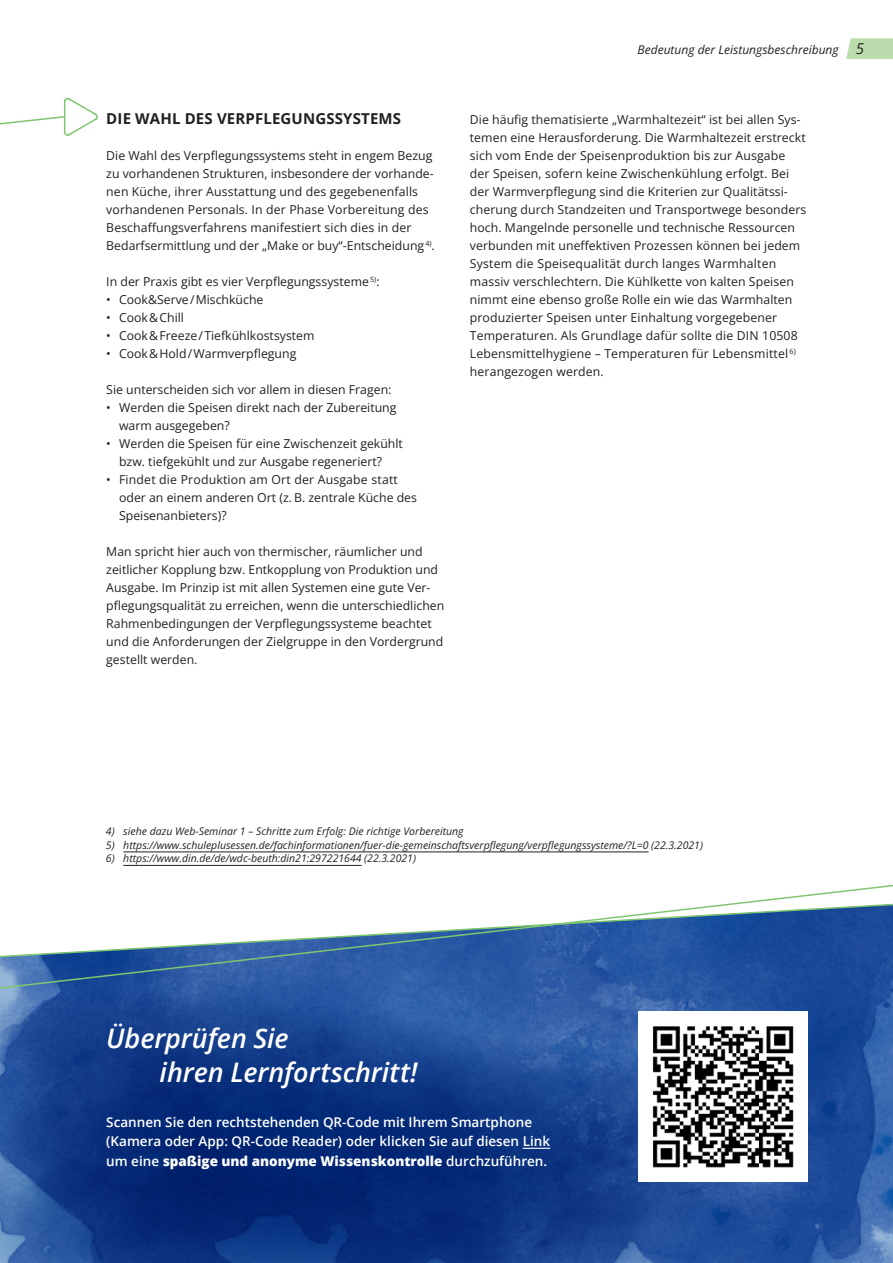
<style>
.page{position:relative;width:893px;height:1263px;background:#fff}
.page>*{position:absolute;margin:0;border:0;box-sizing:border-box;transform-origin:0 0}
.t1{font:italic 600 27px "Open Sans";letter-spacing:-.005em;color:#fff}
.H2_Versal{font:700 15px "Open Sans";letter-spacing:.01em;color:#231f20}
.t2{font:600 13.5px/19.5px "Open Sans";color:#fff}
.p_Text{font:12.3px/18px "Open Sans";letter-spacing:.005em;color:#231f20}
.t3{font:italic 12px "Open Sans";color:#231f20}
.p_Fußnote{font:italic 10.5px "Open Sans";color:#231f20}
.s1{font-size:15px}
.s2{font-weight:800}
</style>
<div class="page">
<svg style="left:0;top:884px;width:893px;height:98px"></svg>
<svg style="left:0;top:982px;width:893px;height:281px;background:#18418d"></svg>
<svg style="left:846px;top:38px;width:47px;height:21px"></svg>
<img style="left:638px;top:1012px;width:170px;height:169px">
<svg style="left:523px;top:1148px;width:27px;height:1px"></svg>
<hr style="left:123px;top:852px;width:525px;height:1px;background:#231f20">
<hr style="left:123px;top:865px;width:239px;height:1px;background:#231f20">
<svg style="left:0;top:97px;width:98px;height:39px"></svg>
<h2 class="H2_Versal" style="left:106px;top:109px;width:296px">DIE WAHL DES VERPFLEGUNGSSYSTEMS</h2>
<p class="p_Text" style="left:106px;top:147px;width:330px">Die Wahl des Verpflegungssystems steht in engem Bezug zu vorhandenen Strukturen, insbesondere der vorhande&shy;nen Küche, ihrer Ausstattung und des gegebenenfalls vorhandenen Personals. In der Phase Vorbereitung des Beschaffungsverfahrens manifestiert sich dies in der Bedarfsermittlung und der „Make or buy“-Entscheidung <sup>4)</sup>.</p>
<p class="p_Text" style="left:106px;top:273px;width:275px">In der Praxis gibt es vier Verpflegungssysteme <sup>5)</sup>:</p>
<p class="p_Text" style="left:106px;top:291px;width:159px">• Cook&amp;Serve / Mischküche</p>
<p class="p_Text" style="left:106px;top:309px;width:79px">• Cook &amp; Chill</p>
<p class="p_Text" style="left:106px;top:327px;width:210px">• Cook &amp; Freeze / Tiefkühlkostsystem</p>
<p class="p_Text" style="left:106px;top:345px;width:192px">• Cook &amp; Hold / Warmverpflegung</p>
<p class="p_Text" style="left:106px;top:381px;width:287px">Sie unterscheiden sich vor allem in diesen Fragen:</p>
<p class="p_Text" style="left:119px;top:399px;width:279px;text-indent:-13px">• Werden die Speisen direkt nach der Zubereitung warm ausgegeben?</p>
<p class="p_Text" style="left:119px;top:435px;width:285px;text-indent:-13px">• Werden die Speisen für eine Zwischenzeit gekühlt bzw. tiefgekühlt und zur Ausgabe regeneriert?</p>
<p class="p_Text" style="left:119px;top:471px;width:300px;text-indent:-13px">• Findet die Produktion am Ort der Ausgabe statt oder an einem anderen Ort (z. B. zentrale Küche des<br>Speisenanbieters)?</p>
<p class="p_Text" style="left:106px;top:543px;width:339px">Man spricht hier auch von thermischer, räumlicher und zeitlicher Kopplung bzw. Entkopplung von Produktion und Ausgabe. Im Prinzip ist mit allen Systemen eine gute Ver&shy;pflegungsqualität zu erreichen, wenn die unterschiedlichen Rahmenbedingungen der Verpflegungssysteme beachtet und die Anforderungen der Zielgruppe in den Vordergrund gestellt werden.</p>
<p class="t3" style="left:638px;top:42px;width:228px">Bedeutung der Leistungsbeschreibung <span class="s1">5</span></p>
<p class="p_Text" style="left:470px;top:111px;width:338px">Die häufig thematisierte „Warmhaltezeit“ ist bei allen Sys&shy;temen eine Herausforderung. Die Warmhaltezeit erstreckt sich vom Ende der Speisenproduktion bis zur Ausgabe der Speisen, sofern keine Zwischenkühlung erfolgt. Bei der Warmverpflegung sind die Kriterien zur Qualitätssi&shy;cherung durch Standzeiten und Transportwege besonders hoch. Mangelnde personelle und technische Ressourcen verbunden mit uneffektiven Prozessen können bei jedem System die Speisequalität durch langes Warmhalten massiv verschlechtern. Die Kühlkette von kalten Speisen nimmt eine ebenso große Rolle ein wie das Warmhalten produzierter Speisen unter Einhaltung vorgegebener Temperaturen. Als Grundlage dafür sollte die DIN 10508<br>Lebensmittelhygiene – Temperaturen für Lebensmittel <sup>6) </sup>herangezogen werden.</p>
<p class="p_Fußnote" style="left:106px;top:824px;width:359px">4) siehe dazu Web-Seminar 1 – Schritte zum Erfolg: Die richtige Vorbereitung</p>
<p class="p_Fußnote" style="left:106px;top:838px;width:599px">5) https://www.schuleplusessen.de/fachinformationen/fuer-die-gemeinschaftsverpflegung/verpflegungssysteme/?L=0 (22.3.2021)</p>
<p class="p_Fußnote" style="left:106px;top:851px;width:312px">6) https://www.din.de/de/wdc-beuth:din21:297221644 (22.3.2021)</p>
<p class="t1" style="left:106px;top:1020px;width:184px">Überprüfen Sie</p>
<p class="t1" style="left:160px;top:1054px;width:259px">ihren Lernfortschritt!</p>
<p class="t2" style="left:106px;top:1111px;width:445px">Scannen Sie den rechtstehenden QR-Code mit Ihrem Smartphone (Kamera oder App: QR-Code Reader) oder klicken Sie auf diesen Link um eine <span class="s2">spaßige und anonyme Wissenskontrolle</span> durchzuführen.</p>
</div>
